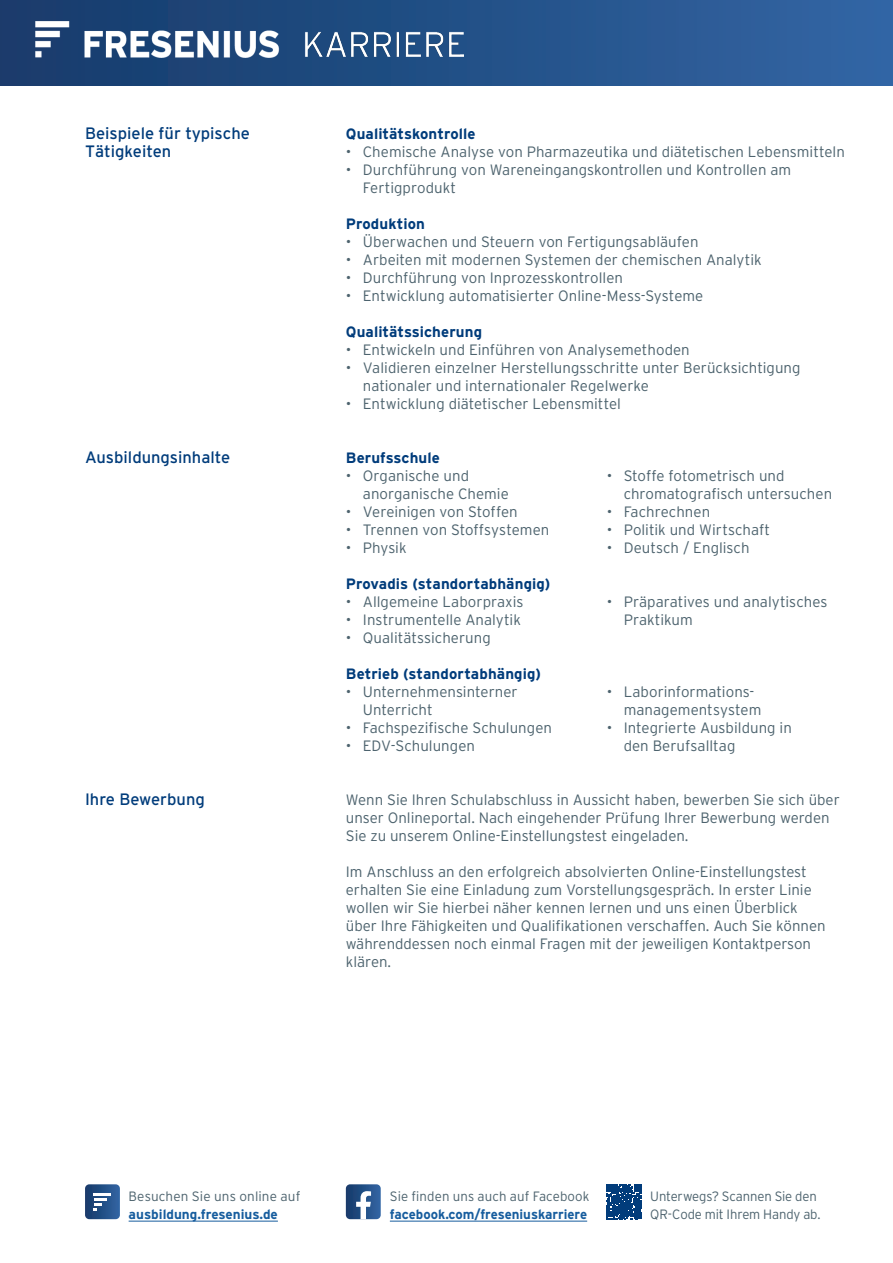
<style>
.page{position:relative;width:893px;height:1263px;background:#fff}
.page>*{position:absolute;margin:0;border:0;box-sizing:border-box;transform-origin:0 0}
.t1{font:16.5px "Interstate OT";color:#013c7b}
.t2{font:300 15px/18px "Interstate OT";color:#4d636e}
.t3{font:700 15px "Interstate OT";letter-spacing:.005em;color:#013c7b}
.t4{font:300 13.5px/18px "Interstate OT";color:#4d636e}
.t5{font:700 13.5px "Interstate OT";color:#175d9e}
</style>
<div class="page">
<div style="left:0;top:0;width:893px;height:85px;background:linear-gradient(to right,#153a69,#3165a3)"></div>
<hr style="left:129px;top:1221px;width:149px;height:1px;background:#175d9e">
<hr style="left:390px;top:1221px;width:197px;height:1px;background:#175d9e">
<svg style="left:607px;top:1184px;width:34px;height:35px"></svg>
<svg style="left:346px;top:1184px;width:35px;height:35px"></svg>
<svg style="left:85px;top:1184px;width:35px;height:35px"></svg>
<img style="left:36px;top:22px;width:427px;height:36px">
<p class="t1" style="left:85px;top:124px;width:166px">Beispiele für typische</p>
<p class="t1" style="left:85px;top:142px;width:88px">Tätigkeiten</p>
<p class="t3" style="left:346px;top:125px;width:131px">Qualitätskontrolle</p>
<p class="t2" style="left:346px;top:143px;width:500px">• Chemische Analyse von Pharmazeutika und diätetischen Lebensmitteln</p>
<p class="t2" style="left:363px;top:161px;width:430px;text-indent:-17px">• Durchführung von Wareneingangskontrollen und Kontrollen am<br>Fertigprodukt</p>
<p class="t3" style="left:346px;top:215px;width:81px">Produktion</p>
<p class="t2" style="left:346px;top:233px;width:354px">• Überwachen und Steuern von Fertigungsabläufen</p>
<p class="t2" style="left:346px;top:251px;width:417px">• Arbeiten mit modernen Systemen der chemischen Analytik</p>
<p class="t2" style="left:346px;top:269px;width:279px">• Durchführung von Inprozesskontrollen</p>
<p class="t2" style="left:346px;top:287px;width:359px">• Entwicklung automatisierter Online-Mess-Systeme</p>
<p class="t3" style="left:346px;top:323px;width:138px">Qualitätssicherung</p>
<p class="t2" style="left:346px;top:341px;width:345px">• Entwickeln und Einführen von Analysemethoden</p>
<p class="t2" style="left:363px;top:359px;width:439px;text-indent:-17px">• Validieren einzelner Herstellungsschritte unter Berücksichtigung nationaler und internationaler Regelwerke</p>
<p class="t2" style="left:346px;top:395px;width:277px">• Entwicklung diätetischer Lebensmittel</p>
<p class="t1" style="left:85px;top:448px;width:147px">Ausbildungsinhalte</p>
<p class="t3" style="left:346px;top:449px;width:95px">Berufsschule</p>
<p class="t2" style="left:346px;top:467px;width:125px">• Organische und</p>
<p class="t2" style="left:363px;top:485px;width:147px">anorganische Chemie</p>
<p class="t2" style="left:346px;top:503px;width:173px">• Vereinigen von Stoffen</p>
<p class="t2" style="left:346px;top:521px;width:205px">• Trennen von Stoffsystemen</p>
<p class="t2" style="left:346px;top:539px;width:62px">• Physik</p>
<p class="t2" style="left:624px;top:467px;width:210px;text-indent:-17px">• Stoffe fotometrisch und chromatografisch untersuchen</p>
<p class="t2" style="left:607px;top:503px;width:105px">• Fachrechnen</p>
<p class="t2" style="left:607px;top:521px;width:165px">• Politik und Wirtschaft</p>
<p class="t2" style="left:607px;top:539px;width:144px">• Deutsch / Englisch</p>
<p class="t3" style="left:346px;top:575px;width:206px">Provadis (standortabhängig)</p>
<p class="t2" style="left:346px;top:593px;width:179px">• Allgemeine Laborpraxis</p>
<p class="t2" style="left:346px;top:611px;width:177px">• Instrumentelle Analytik</p>
<p class="t2" style="left:346px;top:629px;width:146px">• Qualitätssicherung</p>
<p class="t2" style="left:624px;top:593px;width:205px;text-indent:-17px">• Präparatives und analytisches<br>Praktikum</p>
<p class="t3" style="left:346px;top:665px;width:197px">Betrieb (standortabhängig)</p>
<p class="t2" style="left:363px;top:683px;width:156px;text-indent:-17px">• Unternehmensinterner<br>Unterricht</p>
<p class="t2" style="left:346px;top:719px;width:208px">• Fachspezifische Schulungen</p>
<p class="t2" style="left:346px;top:737px;width:131px">• EDV-Schulungen</p>
<p class="t2" style="left:607px;top:683px;width:149px">• Laborinformations-</p>
<p class="t2" style="left:624px;top:701px;width:139px">managementsystem</p>
<p class="t2" style="left:624px;top:719px;width:170px;text-indent:-17px">• Integrierte Ausbildung in den Berufsalltag</p>
<p class="t1" style="left:85px;top:790px;width:121px">Ihre Bewerbung</p>
<p class="t2" style="left:346px;top:791px;width:495px">Wenn Sie Ihren Schulabschluss in Aussicht haben, bewerben Sie sich über unser Onlineportal. Nach eingehender Prüfung Ihrer Bewerbung werden<br>Sie zu unserem Online-Einstellungstest eingeladen.</p>
<p class="t2" style="left:346px;top:863px;width:481px">Im Anschluss an den erfolgreich absolvierten Online-Einstellungstest erhalten Sie eine Einladung zum Vorstellungsgespräch. In erster Linie wollen wir Sie hierbei näher kennen lernen und uns einen Überblick über Ihre Fähigkeiten und Qualifikationen verschaffen. Auch Sie können währenddessen noch einmal Fragen mit der jeweiligen Kontaktperson klären.</p>
<p class="t4" style="left:129px;top:1187px;width:173px">Besuchen Sie uns online auf</p>
<p class="t5" style="left:129px;top:1206px;width:151px">ausbildung.fresenius.de</p>
<p class="t4" style="left:390px;top:1187px;width:201px">Sie finden uns auch auf Facebook</p>
<p class="t5" style="left:390px;top:1206px;width:199px">facebook.com/freseniuskarriere</p>
<p class="t4" style="left:650px;top:1187px;width:172px">Unterwegs? Scannen Sie den<br>QR-Code mit Ihrem Handy ab.</p>
</div>
